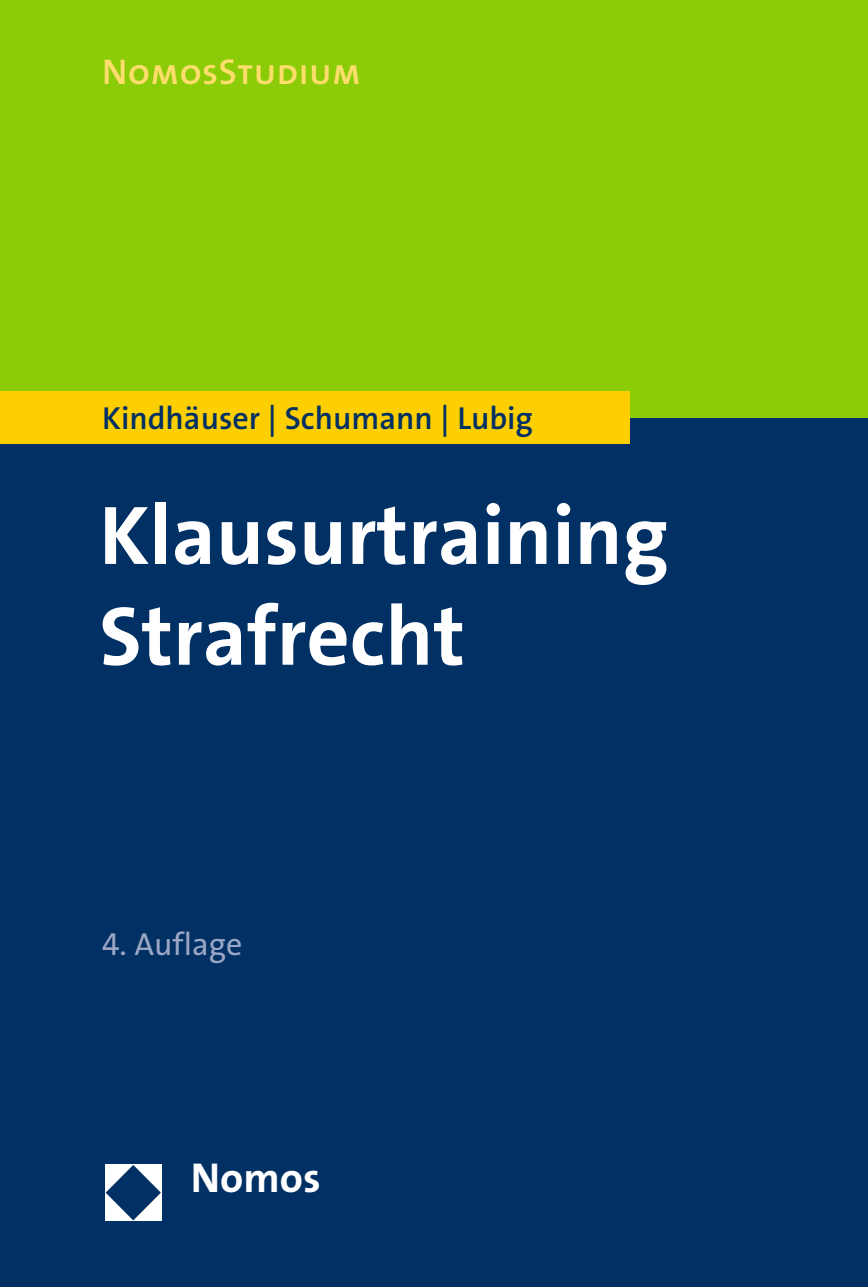
<style>
.page{position:relative;width:868px;height:1287px;background:#fff}
.page>*{position:absolute;margin:0;border:0;box-sizing:border-box;transform-origin:0 0}
.t1{font:700 84px/100.8px "The Sans Os F";color:#fff}
.t2{font:700 42px "The Sans Os F";color:#fff}
.t3{font:600 36px "The Sans Os F";letter-spacing:.015em;color:#ffde6d}
.t4{font:600 32px "The Sans Os F";color:#003064}
.t5{font:32px "The Sans Os F";color:#9ca6c5}
</style>
<div class="page">
<div style="left:0;top:418px;width:867px;height:869px;background:#003064"></div>
<div style="left:0;top:0;width:867px;height:418px;background:#8ccb07"></div>
<div style="left:0;top:392px;width:629px;height:52px;background:#fdcf00"></div>
<div style="left:105px;top:1164px;width:56px;height:57px;background:#fff"></div>
<svg style="left:106px;top:1165px;width:55px;height:55px"></svg>
<p class="t3" style="left:102px;top:49px;width:260px">NomosStudium</p>
<p class="t4" style="left:102px;top:398px;width:432px">Kindhäuser | Schumann | Lubig</p>
<h1 class="t1" style="left:99px;top:486px;width:570px">Klausurtraining<br>Strafrecht</h1>
<p class="t5" style="left:102px;top:923px;width:142px">4. Auflage</p>
<h2 class="t2" style="left:191px;top:1151px;width:131px">Nomos</h2>
</div>
